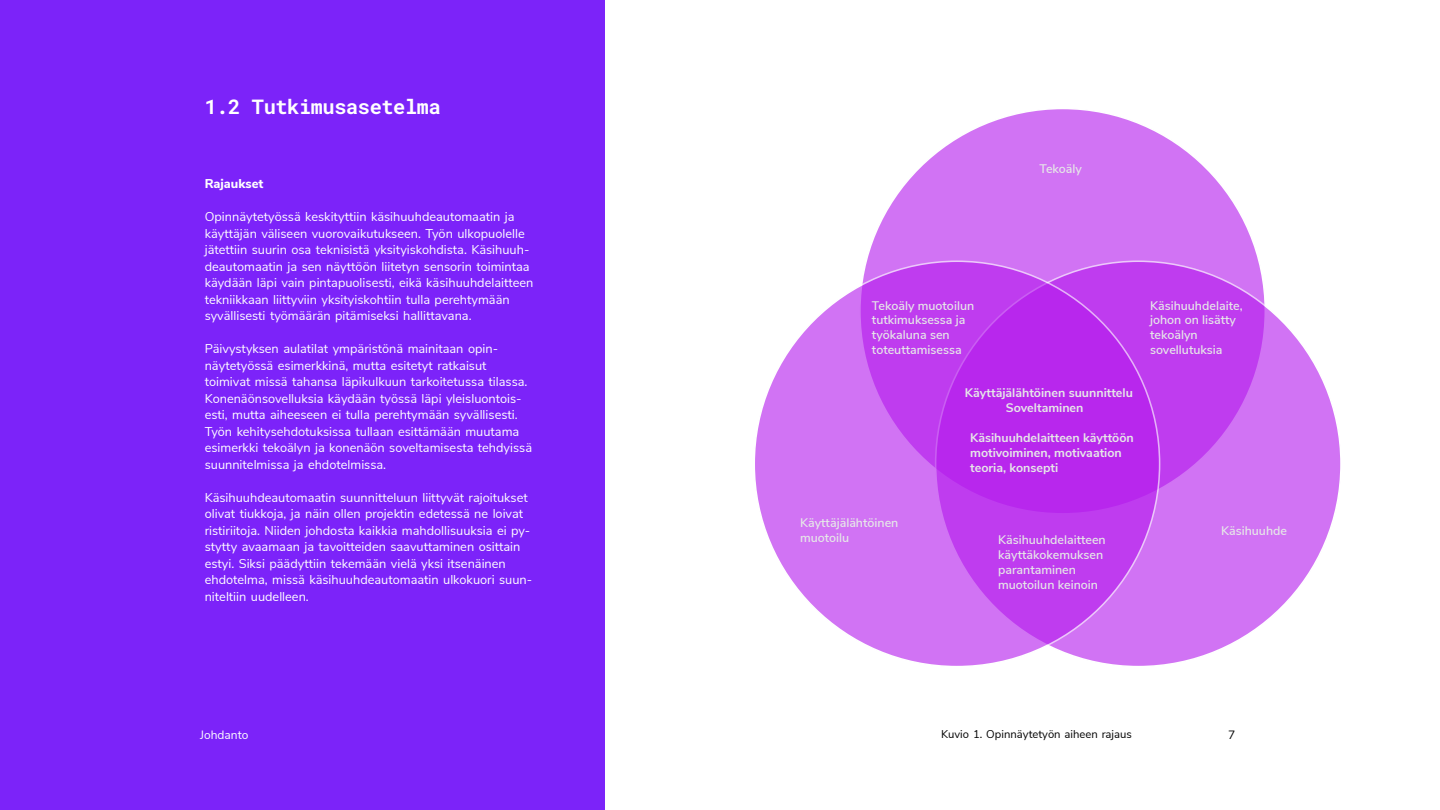
<style>
.page{position:relative;width:1440px;height:810px;background:#fff}
.page>*{position:absolute;margin:0;border:0;box-sizing:border-box;transform-origin:0 0}
.t1{font:20.25px "Roboto Mono";letter-spacing:-.02em;color:#fff}
.t2{font:12.75px/16.5px "Nunito Sans";color:#fff}
.t3{font:800 12.75px "Nunito Sans";color:#fff}
.t4{font:600 12.45px/14.9px "Nunito Sans";color:#e6e7e8}
.t5{font:700 12.45px/14.9px "Nunito Sans";color:#e6e7e8}
.t6{font:12px "Nunito Sans";color:#fff}
.t7{font:12px "Nunito Sans";color:#000}
.t8{font:11.25px "Nunito Sans";color:#000}
</style>
<div class="page">
<div style="left:860px;top:108px;width:405px;height:406px;background:#d173f4;border-radius:50%"></div>
<svg style="left:936px;top:261px;width:405px;height:406px;background:#cb62f2"></svg>
<svg style="left:754px;top:261px;width:406px;height:406px;background:#c44ef0"></svg>
<div style="left:0;top:0;width:605px;height:810px;background:#7c23f9"></div>
<h1 class="t1" style="left:205px;top:93px;width:238px">1.2 Tutkimusasetelma</h1>
<p class="t3" style="left:205px;top:175px;width:60px">Rajaukset</p>
<p class="t2" style="left:205px;top:208px;width:330px">Opinnäytetyössä keskityttiin käsihuuhdeautomaatin ja käyttäjän väliseen vuorovaikutukseen. Työn ulkopuolelle jätettiin suurin osa teknisistä yksityiskohdista. Käsihuuh&shy;deautomaatin ja sen näyttöön liitetyn sensorin toimintaa käydään läpi vain pintapuolisesti, eikä käsihuuhdelaitteen tekniikkaan liittyviin yksityiskohtiin tulla perehtymään syvällisesti työmäärän pitämiseksi hallittavana.</p>
<p class="t2" style="left:205px;top:340px;width:329px">Päivystyksen aulatilat ympäristönä mainitaan opin&shy;näytetyössä esimerkkinä, mutta esitetyt ratkaisut toimivat missä tahansa läpikulkuun tarkoitetussa tilassa.<br>Konenäönsovelluksia käydään työssä läpi yleisluontois&shy;esti, mutta aiheeseen ei tulla perehtymään syvällisesti.<br>Työn kehitysehdotuksissa tullaan esittämään muutama esimerkki tekoälyn ja konenäön soveltamisesta tehdyissä suunnitelmissa ja ehdotelmissa.</p>
<p class="t2" style="left:205px;top:488px;width:329px">Käsihuuhdeautomaatin suunnitteluun liittyvät rajoitukset olivat tiukkoja, ja näin ollen projektin edetessä ne loivat ristiriitoja. Niiden johdosta kaikkia mahdollisuuksia ei py&shy;stytty avaamaan ja tavoitteiden saavuttaminen osittain estyi. Siksi päädyttiin tekemään vielä yksi itsenäinen ehdotelma, missä käsihuuhdeautomaatin ulkokuori suun&shy;niteltiin uudelleen.</p>
<p class="t4" style="left:1040px;top:160px;width:44px">Tekoäly</p>
<p class="t4" style="left:872px;top:297px;width:104px">Tekoäly muotoilun tutkimuksessa ja työkaluna sen toteuttamisessa</p>
<p class="t5" style="left:1006px;top:385px;width:128px;text-indent:-41px">Käyttäjälähtöinen suunnittelu<br>Soveltaminen</p>
<p class="t5" style="left:970px;top:429px;width:165px">Käsihuuhdelaitteen käyttöön motivoiminen, motivaation teoria, konsepti</p>
<p class="t4" style="left:1150px;top:297px;width:94px">Käsihuuhdelaite, johon on lisätty tekoälyn sovellutuksia</p>
<p class="t4" style="left:800px;top:514px;width:100px">Käyttäjälähtöinen muotoilu</p>
<p class="t4" style="left:1221px;top:522px;width:67px">Käsihuuhde</p>
<p class="t4" style="left:998px;top:532px;width:109px">Käsihuuhdelaitteen käyttäkokemuksen parantaminen muotoilun keinoin</p>
<p class="t8" style="left:941px;top:726px;width:192px">Kuvio 1. Opinnäytetyön aiheen rajaus</p>
<p class="t6" style="left:200px;top:726px;width:50px">Johdanto</p>
<p class="t7" style="left:1228px;top:726px;width:9px">7</p>
</div>
